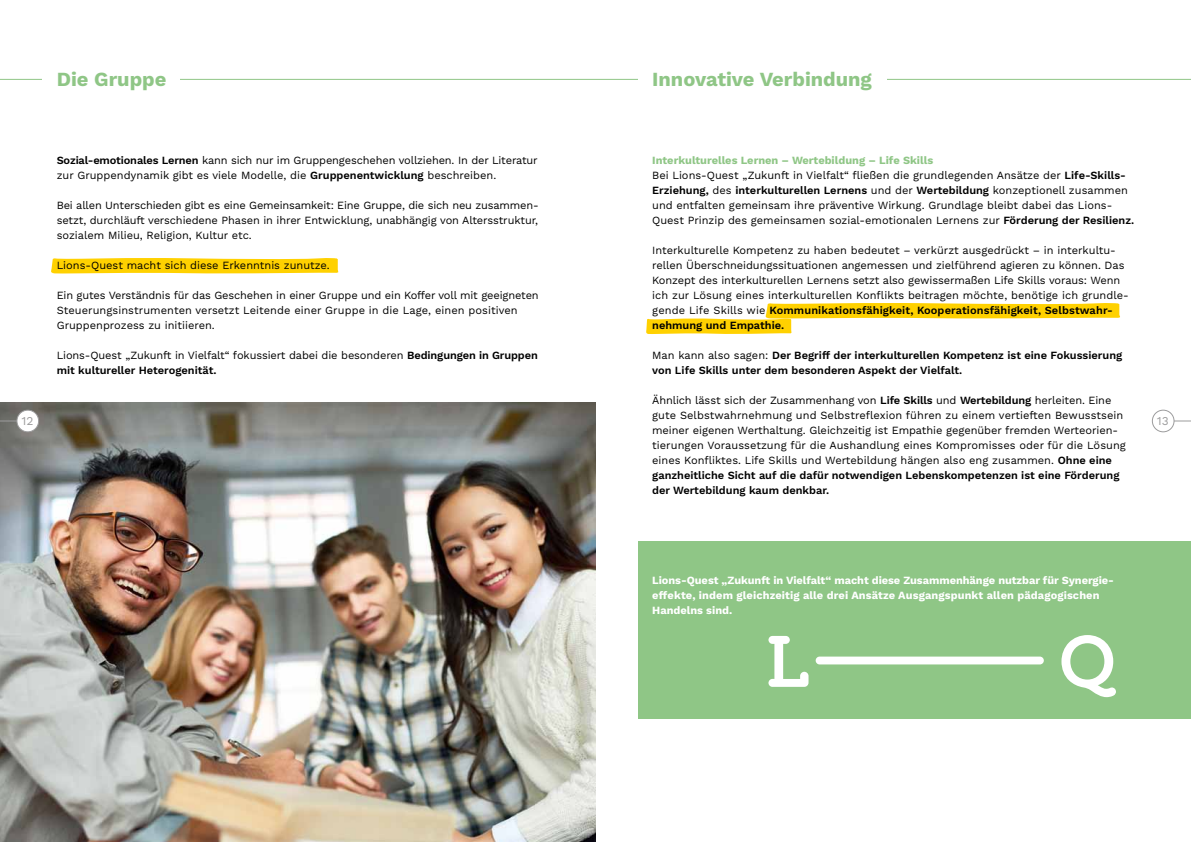
<style>
.page{position:relative;width:1191px;height:842px;background:#fff}
.page>*{position:absolute;margin:0;border:0;box-sizing:border-box;transform-origin:0 0}
.t1{font:700 20px "Work Sans";color:#8fc686}
.t2{font:12px "Work Sans";color:#9c9c9d}
.t3{font:11px/15px "Work Sans";letter-spacing:-.005em;color:#000}
.t4{font:700 11px/15px "Work Sans";color:#fff}
.t5{font:600 11px/15px "Work Sans";color:#000}
.s1{font-weight:600}
.s2{font-weight:700;color:#8fc686}
.s3{font-weight:400}
</style>
<div class="page">
<hr style="left:0;top:79px;width:1191px;height:1px;background:#8fc686">
<div style="left:43px;top:71px;width:137px;height:17px;background:#fff"></div>
<div style="left:638px;top:71px;width:248px;height:17px;background:#fff"></div>
<img style="left:0;top:403px;width:595px;height:439px">
<div style="left:638px;top:541px;width:553px;height:178px;background:#8fc686"></div>
<svg style="left:646px;top:303px;width:474px;height:31px"></svg>
<svg style="left:51px;top:258px;width:288px;height:16px;background:#ffd518"></svg>
<svg style="left:768px;top:636px;width:40px;height:51px"></svg>
<div style="left:815px;top:657px;width:228px;height:7px;background:#fff;border-radius:4px"></div>
<svg style="left:1061px;top:635px;width:55px;height:62px"></svg>
<div style="left:17px;top:410px;width:22px;height:22px;background:#fff;border-radius:50%"></div>
<div style="left:16px;top:410px;width:23px;height:22px;border:1px solid #9c9c9d;border-radius:50%"></div>
<div style="left:1151px;top:410px;width:23px;height:22px;border:1px solid #9c9c9d;border-radius:50%"></div>
<svg style="left:0;top:420px;width:17px;height:1px"></svg>
<svg style="left:1174px;top:420px;width:17px;height:1px"></svg>
<h1 class="t1" style="left:57px;top:68px;width:111px">Die Gruppe</h1>
<h1 class="t1" style="left:652px;top:68px;width:221px">Innovative Verbindung</h1>
<p class="t3" style="left:57px;top:154px;width:482px"><span class="s1">Sozial-emotionales Lernen</span> kann sich nur im Gruppengeschehen vollziehen. In der Literatur zur Gruppendynamik gibt es viele Modelle, die <span class="s1">Gruppenentwicklung</span> beschreiben.</p>
<p class="t3" style="left:57px;top:199px;width:483px">Bei allen Unterschieden gibt es eine Gemeinsamkeit: Eine Gruppe, die sich neu zusammen&shy;setzt, durchläuft verschiedene Phasen in ihrer Entwicklung, unabhängig von Altersstruktur, sozialem Milieu, Religion, Kultur etc.</p>
<p class="t3" style="left:57px;top:259px;width:275px">Lions-Quest macht sich diese Erkenntnis zunutze.</p>
<p class="t3" style="left:57px;top:289px;width:483px">Ein gutes Verständnis für das Geschehen in einer Gruppe und ein Koffer voll mit geeigneten<br>Steuerungsinstrumenten versetzt Leitende einer Gruppe in die Lage, einen positiven<br>Gruppenprozess zu initiieren.</p>
<p class="t3" style="left:57px;top:349px;width:482px">Lions-Quest „Zukunft in Vielfalt“ fokussiert dabei die besonderen <span class="s1">Bedingungen in Gruppen mit kultureller Heterogenität.</span></p>
<p class="t3" style="left:652px;top:154px;width:483px"><span class="s2">Interkulturelles Lernen – Wertebildung – Life Skills<br></span>Bei Lions-Quest „Zukunft in Vielfalt“ fließen die grundlegenden Ansätze der <span class="s1">Life-Skills-Erziehung,</span> des <span class="s1">interkulturellen Lernens</span> und der <span class="s1">Wertebildung</span> konzeptionell zusammen und entfalten gemeinsam ihre präventive Wirkung. Grundlage bleibt dabei das Lions-Quest Prinzip des gemeinsamen sozial-emotionalen Lernens zur <span class="s1">Förderung der Resilienz.</span></p>
<p class="t3" style="left:652px;top:244px;width:478px">Interkulturelle Kompetenz zu haben bedeutet – verkürzt ausgedrückt – in interkultu&shy;rellen Überschneidungssituationen angemessen und zielführend agieren zu können. Das Konzept des interkulturellen Lernens setzt also gewissermaßen Life Skills voraus: Wenn ich zur Lösung eines interkulturellen Konflikts beitragen möchte, benötige ich grundle&shy;gende Life Skills wie <span class="s1">Kommunikationsfähigkeit, Kooperationsfähigkeit, Selbstwahr&shy;nehmung und Empathie.</span></p>
<p class="t5" style="left:652px;top:349px;width:471px"><span class="s3">Man kann also sagen:</span> Der Begriff der interkulturellen Kompetenz ist eine Fokussierung von Life Skills unter dem besonderen Aspekt der Vielfalt.</p>
<p class="t3" style="left:652px;top:394px;width:475px">Ähnlich lässt sich der Zusammenhang von <span class="s1">Life Skills</span> und <span class="s1">Wertebildung</span> herleiten. Eine gute Selbstwahrnehmung und Selbstreflexion führen zu einem vertieften Bewusstsein meiner eigenen Werthaltung. Gleichzeitig ist Empathie gegenüber fremden Werteorien&shy;tierungen Voraussetzung für die Aushandlung eines Kompromisses oder für die Lösung eines Konfliktes. Life Skills und Wertebildung hängen also eng zusammen. <span class="s1">Ohne eine ganzheitliche Sicht auf die dafür notwendigen Lebenskompetenzen ist eine Förderung der Wertebildung kaum denkbar.</span></p>
<p class="t2" style="left:21px;top:414px;width:13px">12</p>
<p class="t2" style="left:1157px;top:414px;width:13px">13</p>
<p class="t4" style="left:652px;top:573px;width:463px">Lions-Quest „Zukunft in Vielfalt“ macht diese Zusammenhänge nutzbar für Synergie&shy;effekte, indem gleichzeitig alle drei Ansätze Ausgangspunkt allen pädagogischen<br>Handelns sind.</p>
</div>
